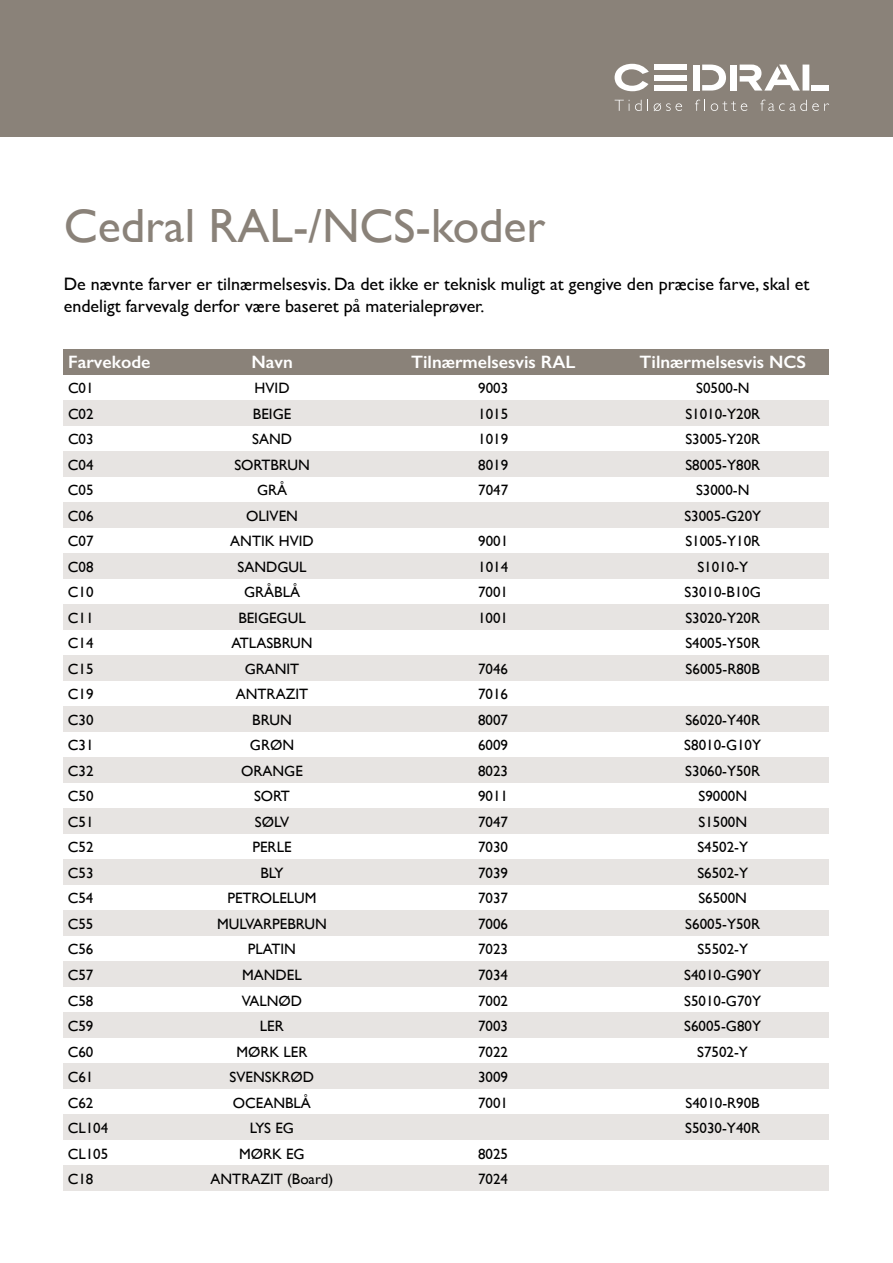
<style>
.page{position:relative;width:893px;height:1263px;background:#fff}
.page>*{position:absolute;margin:0;border:0;box-sizing:border-box;transform-origin:0 0}
.t1{font:48px "Gill Sans";color:#8a8279}
.t2{font:18px/21.6px "Gill Sans";color:#000}
.t3{font:600 18px "Gill Sans";color:#fff}
.t4{font:15px "Gill Sans";color:#000}
</style>
<div class="page">
<div style="left:64px;top:400px;width:765px;height:25px;background:#e7e4e2"></div>
<div style="left:64px;top:451px;width:765px;height:25px;background:#e7e4e2"></div>
<div style="left:64px;top:502px;width:765px;height:25px;background:#e7e4e2"></div>
<div style="left:64px;top:553px;width:765px;height:25px;background:#e7e4e2"></div>
<div style="left:64px;top:604px;width:765px;height:26px;background:#e7e4e2"></div>
<div style="left:64px;top:655px;width:765px;height:26px;background:#e7e4e2"></div>
<div style="left:64px;top:706px;width:765px;height:26px;background:#e7e4e2"></div>
<div style="left:64px;top:757px;width:765px;height:26px;background:#e7e4e2"></div>
<div style="left:64px;top:808px;width:765px;height:26px;background:#e7e4e2"></div>
<div style="left:64px;top:859px;width:765px;height:26px;background:#e7e4e2"></div>
<div style="left:64px;top:910px;width:765px;height:26px;background:#e7e4e2"></div>
<div style="left:64px;top:961px;width:765px;height:26px;background:#e7e4e2"></div>
<div style="left:64px;top:1012px;width:765px;height:26px;background:#e7e4e2"></div>
<div style="left:64px;top:1063px;width:765px;height:26px;background:#e7e4e2"></div>
<div style="left:64px;top:1114px;width:765px;height:26px;background:#e7e4e2"></div>
<div style="left:64px;top:1165px;width:765px;height:26px;background:#e7e4e2"></div>
<div style="left:0;top:0;width:893px;height:137px;background:#8a8279"></div>
<svg style="left:615px;top:64px;width:34px;height:27px"></svg>
<div style="left:730px;top:65px;width:7px;height:26px;background:#fff"></div>
<div style="left:693px;top:65px;width:7px;height:26px;background:#fff"></div>
<svg style="left:702px;top:65px;width:24px;height:26px"></svg>
<div style="left:654px;top:65px;width:32px;height:5px;background:#fff"></div>
<div style="left:654px;top:85px;width:32px;height:6px;background:#fff"></div>
<div style="left:654px;top:75px;width:32px;height:5px;background:#fff"></div>
<div style="left:812px;top:85px;width:17px;height:6px;background:#fff"></div>
<svg style="left:740px;top:65px;width:69px;height:26px"></svg>
<svg style="left:615px;top:100px;width:33px;height:11px"></svg>
<svg style="left:654px;top:103px;width:28px;height:8px"></svg>
<svg style="left:695px;top:100px;width:10px;height:11px"></svg>
<svg style="left:711px;top:101px;width:36px;height:10px"></svg>
<svg style="left:760px;top:100px;width:69px;height:11px"></svg>
<div style="left:64px;top:349px;width:765px;height:25px;background:#8a8279"></div>
<h1 class="t1" style="left:64px;top:197px;width:483px">Cedral RAL-/NCS-koder</h1>
<p class="t2" style="left:64px;top:273px;width:747px">De nævnte farver er tilnærmelsesvis. Da det ikke er teknisk muligt at gengive den præcise farve, skal et endeligt farvevalg derfor være baseret på materialeprøver.</p>
<p class="t3" style="left:68px;top:351px;width:84px">Farvekode</p>
<p class="t3" style="left:251px;top:351px;width:43px">Navn</p>
<p class="t3" style="left:411px;top:351px;width:166px">Tilnærmelsesvis RAL</p>
<p class="t3" style="left:639px;top:351px;width:168px">Tilnærmelsesvis NCS</p>
<p class="t4" style="left:68px;top:379px;width:27px">C01</p>
<p class="t4" style="left:255px;top:379px;width:36px">HVID</p>
<p class="t4" style="left:478px;top:379px;width:31px">9003</p>
<p class="t4" style="left:696px;top:379px;width:55px">S0500-N</p>
<p class="t4" style="left:68px;top:405px;width:27px">C02</p>
<p class="t4" style="left:253px;top:405px;width:40px">BEIGE</p>
<p class="t4" style="left:478px;top:405px;width:31px">1015</p>
<p class="t4" style="left:685px;top:405px;width:76px">S1010-Y20R</p>
<p class="t4" style="left:68px;top:430px;width:27px">C03</p>
<p class="t4" style="left:252px;top:430px;width:41px">SAND</p>
<p class="t4" style="left:478px;top:430px;width:31px">1019</p>
<p class="t4" style="left:685px;top:430px;width:76px">S3005-Y20R</p>
<p class="t4" style="left:68px;top:456px;width:27px">C04</p>
<p class="t4" style="left:234px;top:456px;width:77px">SORTBRUN</p>
<p class="t4" style="left:478px;top:456px;width:31px">8019</p>
<p class="t4" style="left:685px;top:456px;width:76px">S8005-Y80R</p>
<p class="t4" style="left:68px;top:481px;width:27px">C05</p>
<p class="t4" style="left:257px;top:481px;width:32px">GRÅ</p>
<p class="t4" style="left:478px;top:481px;width:31px">7047</p>
<p class="t4" style="left:696px;top:481px;width:55px">S3000-N</p>
<p class="t4" style="left:68px;top:507px;width:27px">C06</p>
<p class="t4" style="left:246px;top:507px;width:53px">OLIVEN</p>
<p class="t4" style="left:684px;top:507px;width:78px">S3005-G20Y</p>
<p class="t4" style="left:68px;top:532px;width:27px">C07</p>
<p class="t4" style="left:230px;top:532px;width:85px">ANTIK HVID</p>
<p class="t4" style="left:478px;top:532px;width:31px">9001</p>
<p class="t4" style="left:685px;top:532px;width:76px">S1005-Y10R</p>
<p class="t4" style="left:68px;top:558px;width:27px">C08</p>
<p class="t4" style="left:238px;top:558px;width:70px">SANDGUL</p>
<p class="t4" style="left:478px;top:558px;width:31px">1014</p>
<p class="t4" style="left:697px;top:558px;width:52px">S1010-Y</p>
<p class="t4" style="left:68px;top:583px;width:27px">C10</p>
<p class="t4" style="left:244px;top:583px;width:57px">GRÅBLÅ</p>
<p class="t4" style="left:478px;top:583px;width:31px">7001</p>
<p class="t4" style="left:685px;top:583px;width:78px">S3010-B10G</p>
<p class="t4" style="left:68px;top:609px;width:27px">C11</p>
<p class="t4" style="left:238px;top:609px;width:69px">BEIGEGUL</p>
<p class="t4" style="left:478px;top:609px;width:31px">1001</p>
<p class="t4" style="left:685px;top:609px;width:76px">S3020-Y20R</p>
<p class="t4" style="left:68px;top:634px;width:27px">C14</p>
<p class="t4" style="left:231px;top:634px;width:83px">ATLASBRUN</p>
<p class="t4" style="left:685px;top:634px;width:76px">S4005-Y50R</p>
<p class="t4" style="left:68px;top:660px;width:27px">C15</p>
<p class="t4" style="left:245px;top:660px;width:56px">GRANIT</p>
<p class="t4" style="left:478px;top:660px;width:31px">7046</p>
<p class="t4" style="left:686px;top:660px;width:76px">S6005-R80B</p>
<p class="t4" style="left:68px;top:685px;width:27px">C19</p>
<p class="t4" style="left:236px;top:685px;width:74px">ANTRAZIT</p>
<p class="t4" style="left:478px;top:685px;width:31px">7016</p>
<p class="t4" style="left:68px;top:711px;width:27px">C30</p>
<p class="t4" style="left:252px;top:711px;width:41px">BRUN</p>
<p class="t4" style="left:478px;top:711px;width:31px">8007</p>
<p class="t4" style="left:685px;top:711px;width:76px">S6020-Y40R</p>
<p class="t4" style="left:68px;top:736px;width:27px">C31</p>
<p class="t4" style="left:250px;top:736px;width:46px">GRØN</p>
<p class="t4" style="left:478px;top:736px;width:31px">6009</p>
<p class="t4" style="left:684px;top:736px;width:78px">S8010-G10Y</p>
<p class="t4" style="left:68px;top:762px;width:27px">C32</p>
<p class="t4" style="left:241px;top:762px;width:63px">ORANGE</p>
<p class="t4" style="left:478px;top:762px;width:31px">8023</p>
<p class="t4" style="left:685px;top:762px;width:76px">S3060-Y50R</p>
<p class="t4" style="left:68px;top:787px;width:27px">C50</p>
<p class="t4" style="left:254px;top:787px;width:37px">SORT</p>
<p class="t4" style="left:478px;top:787px;width:31px">9011</p>
<p class="t4" style="left:698px;top:787px;width:50px">S9000N</p>
<p class="t4" style="left:68px;top:813px;width:27px">C51</p>
<p class="t4" style="left:255px;top:813px;width:36px">SØLV</p>
<p class="t4" style="left:478px;top:813px;width:31px">7047</p>
<p class="t4" style="left:698px;top:813px;width:50px">S1500N</p>
<p class="t4" style="left:68px;top:838px;width:27px">C52</p>
<p class="t4" style="left:252px;top:838px;width:41px">PERLE</p>
<p class="t4" style="left:478px;top:838px;width:31px">7030</p>
<p class="t4" style="left:697px;top:838px;width:52px">S4502-Y</p>
<p class="t4" style="left:68px;top:864px;width:27px">C53</p>
<p class="t4" style="left:260px;top:864px;width:25px">BLY</p>
<p class="t4" style="left:478px;top:864px;width:31px">7039</p>
<p class="t4" style="left:697px;top:864px;width:52px">S6502-Y</p>
<p class="t4" style="left:68px;top:889px;width:27px">C54</p>
<p class="t4" style="left:227px;top:889px;width:91px">PETROLELUM</p>
<p class="t4" style="left:478px;top:889px;width:31px">7037</p>
<p class="t4" style="left:698px;top:889px;width:50px">S6500N</p>
<p class="t4" style="left:68px;top:915px;width:27px">C55</p>
<p class="t4" style="left:217px;top:915px;width:111px">MULVARPEBRUN</p>
<p class="t4" style="left:478px;top:915px;width:31px">7006</p>
<p class="t4" style="left:685px;top:915px;width:76px">S6005-Y50R</p>
<p class="t4" style="left:68px;top:940px;width:27px">C56</p>
<p class="t4" style="left:248px;top:940px;width:50px">PLATIN</p>
<p class="t4" style="left:478px;top:940px;width:31px">7023</p>
<p class="t4" style="left:697px;top:940px;width:52px">S5502-Y</p>
<p class="t4" style="left:68px;top:966px;width:27px">C57</p>
<p class="t4" style="left:242px;top:966px;width:61px">MANDEL</p>
<p class="t4" style="left:478px;top:966px;width:31px">7034</p>
<p class="t4" style="left:684px;top:966px;width:78px">S4010-G90Y</p>
<p class="t4" style="left:68px;top:992px;width:27px">C58</p>
<p class="t4" style="left:242px;top:992px;width:62px">VALNØD</p>
<p class="t4" style="left:478px;top:992px;width:31px">7002</p>
<p class="t4" style="left:684px;top:992px;width:78px">S5010-G70Y</p>
<p class="t4" style="left:68px;top:1017px;width:27px">C59</p>
<p class="t4" style="left:260px;top:1017px;width:25px">LER</p>
<p class="t4" style="left:478px;top:1017px;width:31px">7003</p>
<p class="t4" style="left:684px;top:1017px;width:78px">S6005-G80Y</p>
<p class="t4" style="left:68px;top:1043px;width:27px">C60</p>
<p class="t4" style="left:236px;top:1043px;width:73px">MØRK LER</p>
<p class="t4" style="left:478px;top:1043px;width:31px">7022</p>
<p class="t4" style="left:697px;top:1043px;width:52px">S7502-Y</p>
<p class="t4" style="left:68px;top:1068px;width:27px">C61</p>
<p class="t4" style="left:230px;top:1068px;width:86px">SVENSKRØD</p>
<p class="t4" style="left:478px;top:1068px;width:31px">3009</p>
<p class="t4" style="left:68px;top:1094px;width:27px">C62</p>
<p class="t4" style="left:233px;top:1094px;width:79px">OCEANBLÅ</p>
<p class="t4" style="left:478px;top:1094px;width:31px">7001</p>
<p class="t4" style="left:685px;top:1094px;width:76px">S4010-R90B</p>
<p class="t4" style="left:68px;top:1119px;width:42px">CL104</p>
<p class="t4" style="left:250px;top:1119px;width:46px">LYS EG</p>
<p class="t4" style="left:685px;top:1119px;width:76px">S5030-Y40R</p>
<p class="t4" style="left:68px;top:1145px;width:42px">CL105</p>
<p class="t4" style="left:239px;top:1145px;width:67px">MØRK EG</p>
<p class="t4" style="left:478px;top:1145px;width:31px">8025</p>
<p class="t4" style="left:68px;top:1170px;width:27px">C18</p>
<p class="t4" style="left:211px;top:1170px;width:124px">ANTRAZIT (Board)</p>
<p class="t4" style="left:478px;top:1170px;width:31px">7024</p>
</div>
